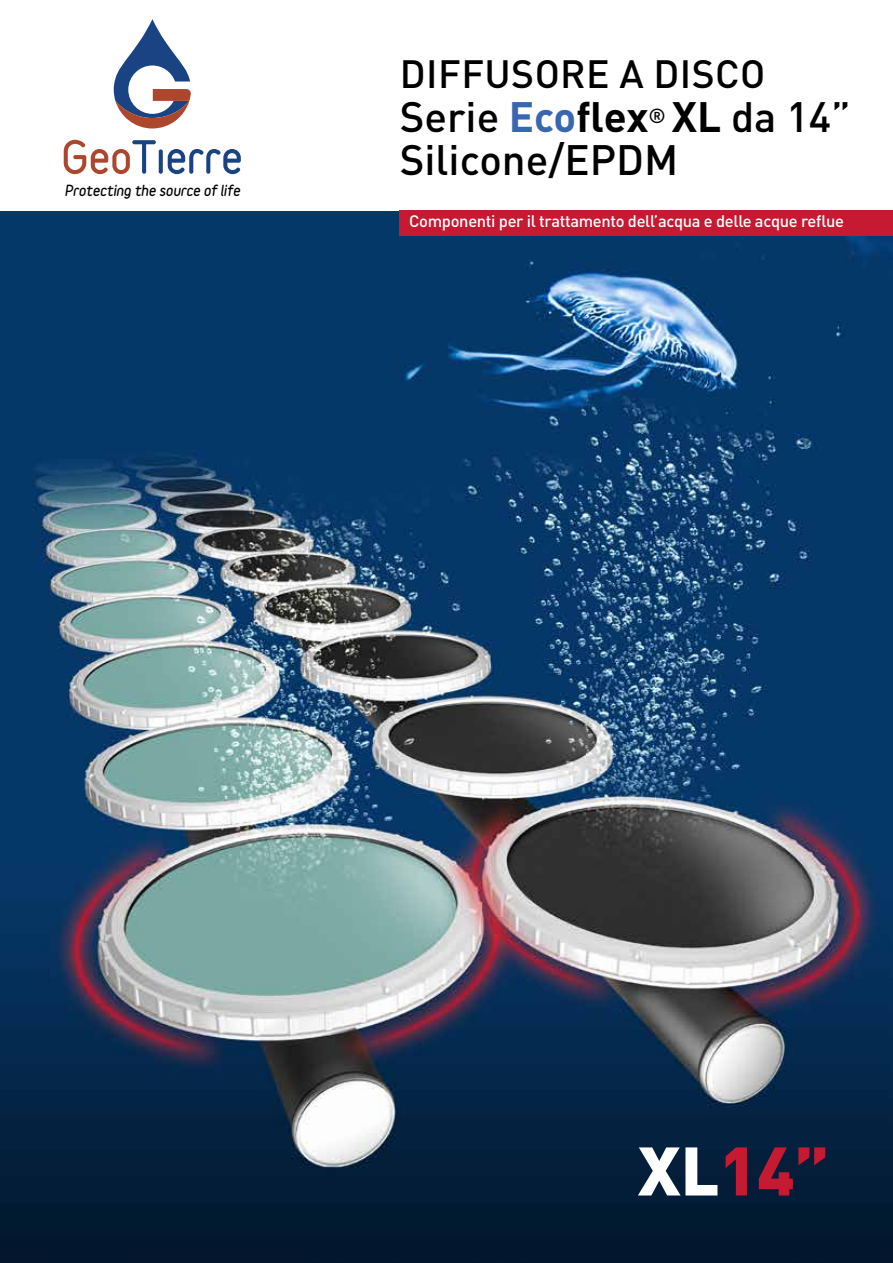
<style>
.page{position:relative;width:893px;height:1263px;background:#fff}
.page>*{position:absolute;margin:0;border:0;box-sizing:border-box;transform-origin:0 0}
.t1{font:900 67.5px "DIN Pro";color:#c61a32}
.t2{font:500 42px/43.5px "DIN Pro";color:#000}
.t3{font:500 39px "DIN Pro";letter-spacing:.01em;color:#000}
.t4{font:500 16.5px "DIN Pro";letter-spacing:-.02em;color:#fff}
.t5{font:italic 900 13.8px "Variable";color:#000}
.s1{font-weight:700;color:#3866af}
.s2{font-weight:700}
.s3{color:#fff}
</style>
<div class="page">
<img style="left:0;top:210px;width:893px;height:1053px">
<div style="left:400px;top:210px;width:493px;height:26px;background:#c61a32"></div>
<svg style="left:114px;top:19px;width:77px;height:109px"></svg>
<svg style="left:64px;top:140px;width:92px;height:34px"></svg>
<svg style="left:159px;top:149px;width:4px;height:25px"></svg>
<svg style="left:168px;top:149px;width:73px;height:25px"></svg>
<p class="t5" style="left:64px;top:182px;width:177px">Protecting the source of life</p>
<h3 class="t3" style="left:400px;top:48px;width:367px">DIFFUSORE A DISCO</h3>
<h2 class="t2" style="left:400px;top:93px;width:452px">Serie <span class="s1">Eco</span><span class="s2">flex</span><sup>®</sup> <span class="s2">XL</span> da 14”<br>Silicone/EPDM</h2>
<p class="t4" style="left:409px;top:210px;width:436px">Componenti per il trattamento dell’acqua e delle acque reflue</p>
<h1 class="t1" style="left:638px;top:1125px;width:193px"><span class="s3">XL</span>14”</h1>
</div>
